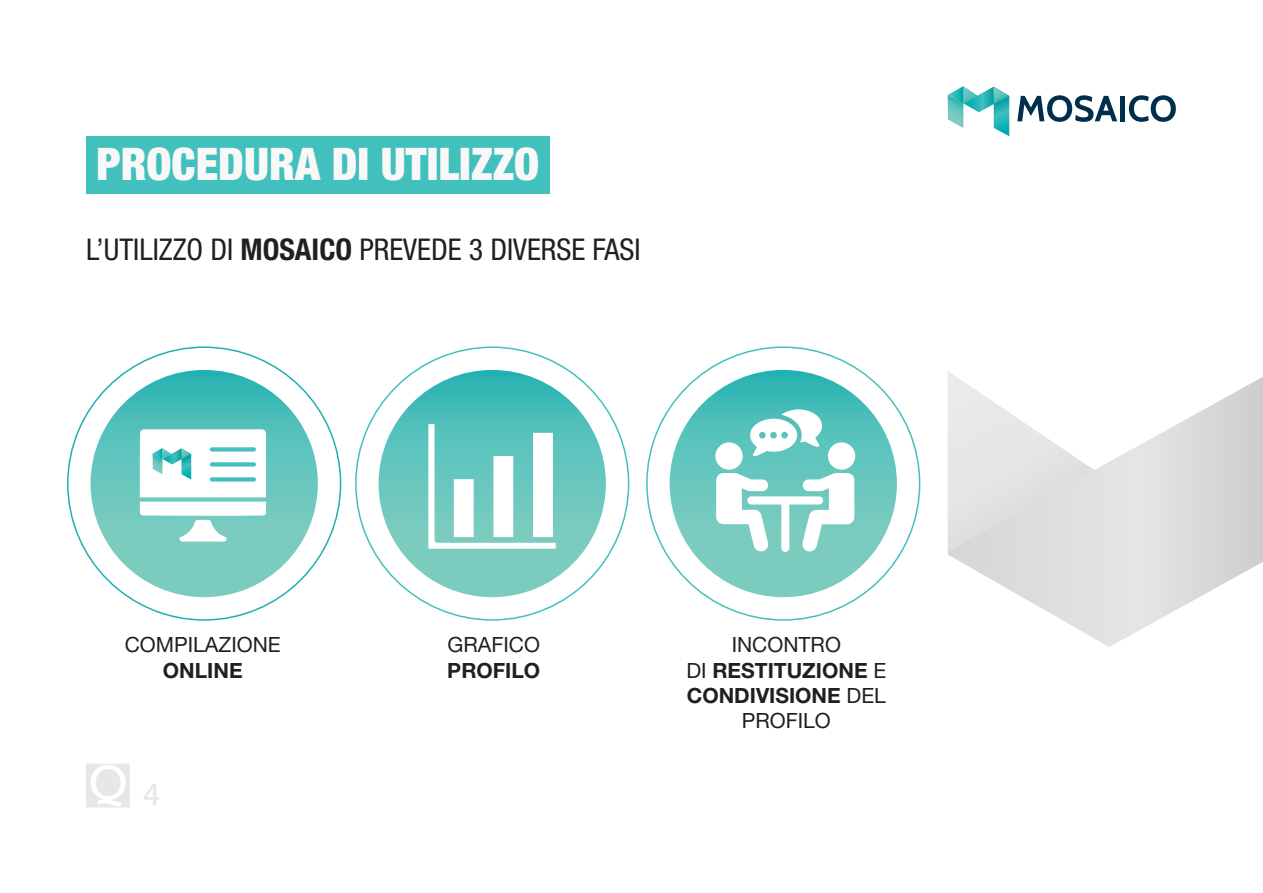
<style>
.page{position:relative;width:1263px;height:893px;background:#fff}
.page>*{position:absolute;margin:0;border:0;box-sizing:border-box;transform-origin:0 0}
.t1{font:900 condensed 45px "Helvetica Neue LT Std";color:#f7f8f7}
.t2{font:condensed 30px "Helvetica Neue LT Std";color:#231f20}
.t3{font:500 30px "Helvetica Neue";color:#e6e7e9}
.t4{font:700 21px/25.2px "Helvetica Neue LT Std";color:#231f20;text-align:center}
.t5{font:21px "Helvetica Neue LT Std";color:#231f20}
.s1{font-weight:700}
.s2{font-weight:400}
</style>
<div class="page">
<svg style="left:948px;top:86px;width:61px;height:50px"></svg>
<svg style="left:1017px;top:95px;width:100px;height:27px"></svg>
<div style="left:1120px;top:96px;width:5px;height:25px;background:#002f4e"></div>
<svg style="left:1129px;top:95px;width:47px;height:27px"></svg>
<svg style="left:86px;top:764px;width:44px;height:43px"></svg>
<div style="left:86px;top:136px;width:464px;height:58px;background:#42c0bd"></div>
<svg style="left:948px;top:377px;width:315px;height:270px"></svg>
<svg style="left:948px;top:371px;width:147px;height:180px"></svg>
<svg style="left:91px;top:370px;width:227px;height:227px;background:#62c4bc"></svg>
<svg style="left:379px;top:370px;width:227px;height:227px;background:#61c4bc"></svg>
<svg style="left:670px;top:370px;width:227px;height:227px;background:#60c4bc"></svg>
<svg style="left:140px;top:429px;width:126px;height:113px"></svg>
<div style="left:210px;top:447px;width:46px;height:5px;background:#42c0bd;border-radius:2px"></div>
<div style="left:210px;top:462px;width:46px;height:5px;background:#42c0bd;border-radius:2px"></div>
<div style="left:210px;top:477px;width:46px;height:5px;background:#42c0bd;border-radius:2px"></div>
<svg style="left:428px;top:424px;width:128px;height:125px"></svg>
<div style="left:715px;top:442px;width:28px;height:28px;background:#fff;border-radius:50%"></div>
<div style="left:828px;top:442px;width:27px;height:28px;background:#fff;border-radius:50%"></div>
<svg style="left:716px;top:473px;width:138px;height:79px"></svg>
<svg style="left:750px;top:409px;width:72px;height:48px"></svg>
<h1 class="t1" style="left:97px;top:137px;width:444px">PROCEDURA DI UTILIZZO</h1>
<h2 class="t2" style="left:86px;top:232px;width:556px">L’UTILIZZO DI <span class="s1">MOSAICO</span> PREVEDE 3 DIVERSE FASI</h2>
<p class="t5" style="left:125px;top:632px;width:157px">COMPILAZIONE</p>
<p class="t4" style="left:163px;top:657px;width:81px">ONLINE</p>
<h2 class="t3" style="left:143px;top:770px;width:18px">4</h2>
<p class="t5" style="left:447px;top:632px;width:94px">GRAFICO</p>
<p class="t4" style="left:447px;top:657px;width:94px">PROFILO</p>
<p class="t4" style="left:686px;top:632px;width:201px"><span class="s2">INCONTRO<br>DI</span> RESTITUZIONE <span class="s2">E<br></span>CONDIVISIONE <span class="s2">DEL<br>PROFILO</span></p>
</div>
